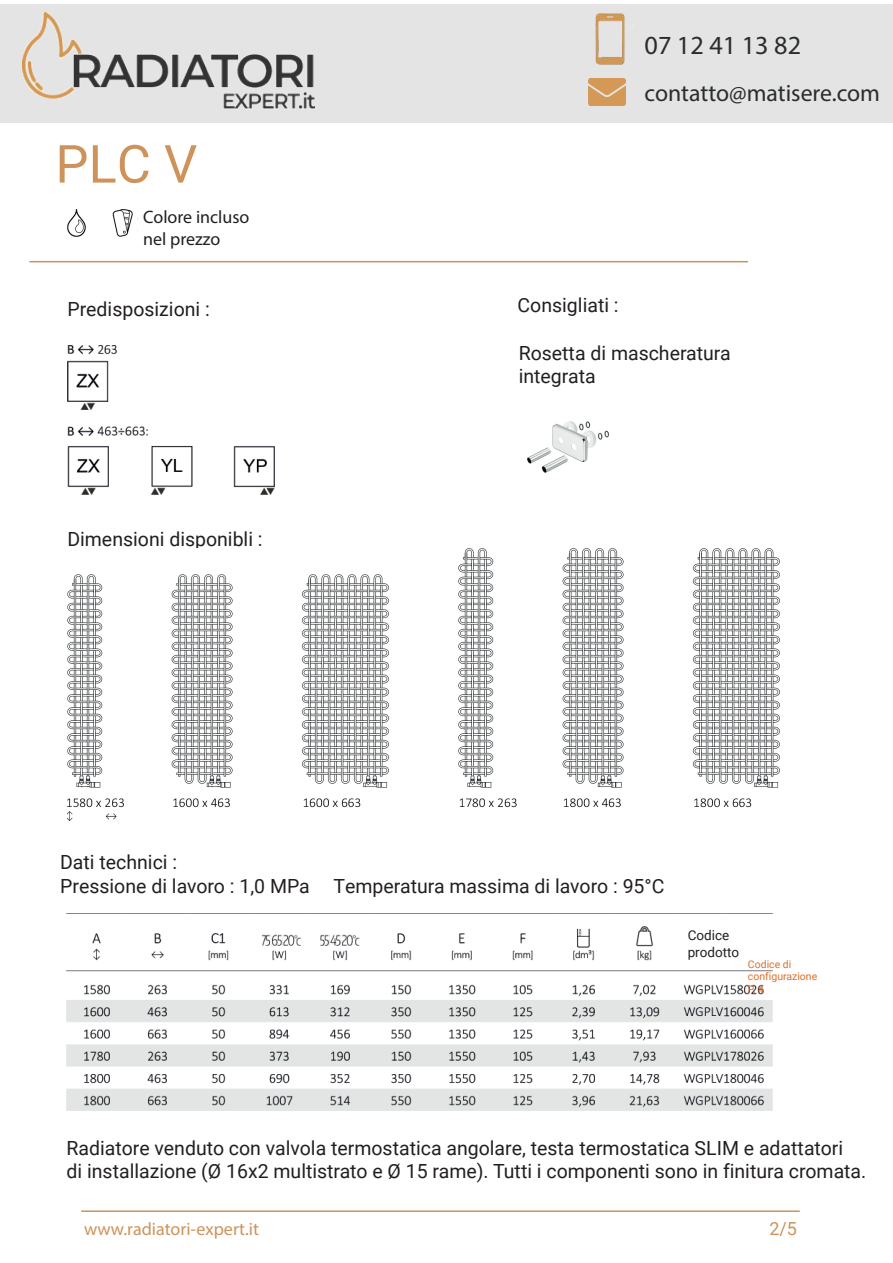
<style>
.page{position:relative;width:893px;height:1263px;background:#fff}
.page>*{position:absolute;margin:0;border:0;box-sizing:border-box;transform-origin:0 0}
.t1{font:52.5px "Roboto";color:#ce935a}
.t2{font:26.25px "Myriad Pro";color:#292d2f}
.t3{font:23.85px "Myriad Pro";color:#292d2f}
.t4{font:19.5px/23.4px "Roboto";color:#231f20}
.t5{font:18px "Myriad Pro";color:#ce935a}
.t6{font:18px/21.6px "Myriad Pro";color:#231f20}
.t7{font:18px "Roboto";color:#ce935a}
.t8{font:13.5px/16.2px "Roboto";color:#231f20}
.t9{font:10.5px/12.6px "Roboto";color:#df6d28}
</style>
<div class="page">
<img style="left:67px;top:926px;width:706px;height:184px">
<div style="left:0;top:4px;width:893px;height:118px;background:#e3e4e3"></div>
<img style="left:595px;top:13px;width:30px;height:52px">
<img style="left:588px;top:78px;width:38px;height:28px">
<img style="left:23px;top:13px;width:292px;height:96px">
<hr style="left:81px;top:1210px;width:719px;height:2px;background:#ce935a">
<div style="left:664px;top:926px;width:133px;height:44px;background:#fff"></div>
<hr style="left:29px;top:261px;width:719px;height:1px;background:#ce935a">
<img style="left:67px;top:210px;width:66px;height:27px">
<img style="left:67px;top:345px;width:207px;height:150px">
<img style="left:67px;top:549px;width:713px;height:272px">
<img style="left:527px;top:421px;width:82px;height:52px">
<h2 class="t2" style="left:645px;top:29px;width:158px">07 12 41 13 82</h2>
<h1 class="t1" style="left:55px;top:127px;width:143px">PLC V</h1>
<p class="t6" style="left:143px;top:206px;width:108px">Colore incluso nel prezzo</p>
<p class="t4" style="left:67px;top:296px;width:144px">Predisposizioni :</p>
<p class="t4" style="left:67px;top:527px;width:197px">Dimensioni disponibli :</p>
<p class="t3" style="left:645px;top:78px;width:237px">contatto@matisere.com</p>
<p class="t4" style="left:518px;top:292px;width:103px">Consigliati :</p>
<p class="t4" style="left:519px;top:340px;width:214px">Rosetta di mascheratura integrata</p>
<p class="t4" style="left:60px;top:850px;width:606px">Dati technici :<br>Pressione di lavoro : 1,0 MPa Temperatura massima di lavoro : 95°C</p>
<p class="t8" style="left:688px;top:927px;width:53px">Codice prodotto</p>
<p class="t9" style="left:748px;top:957px;width:71px">Codice di configurazione<br>P. 4</p>
<p class="t4" style="left:67px;top:1135px;width:801px">Radiatore venduto con valvola termostatica angolare, testa termostatica SLIM e adattatori<br>di installazione (Ø 16x2 multistrato e Ø 15 rame). Tutti i componenti sono in finitura cromata.</p>
<p class="t5" style="left:84px;top:1218px;width:177px">www.radiatori-expert.it</p>
<p class="t7" style="left:769px;top:1216px;width:29px">2/5</p>
</div>
